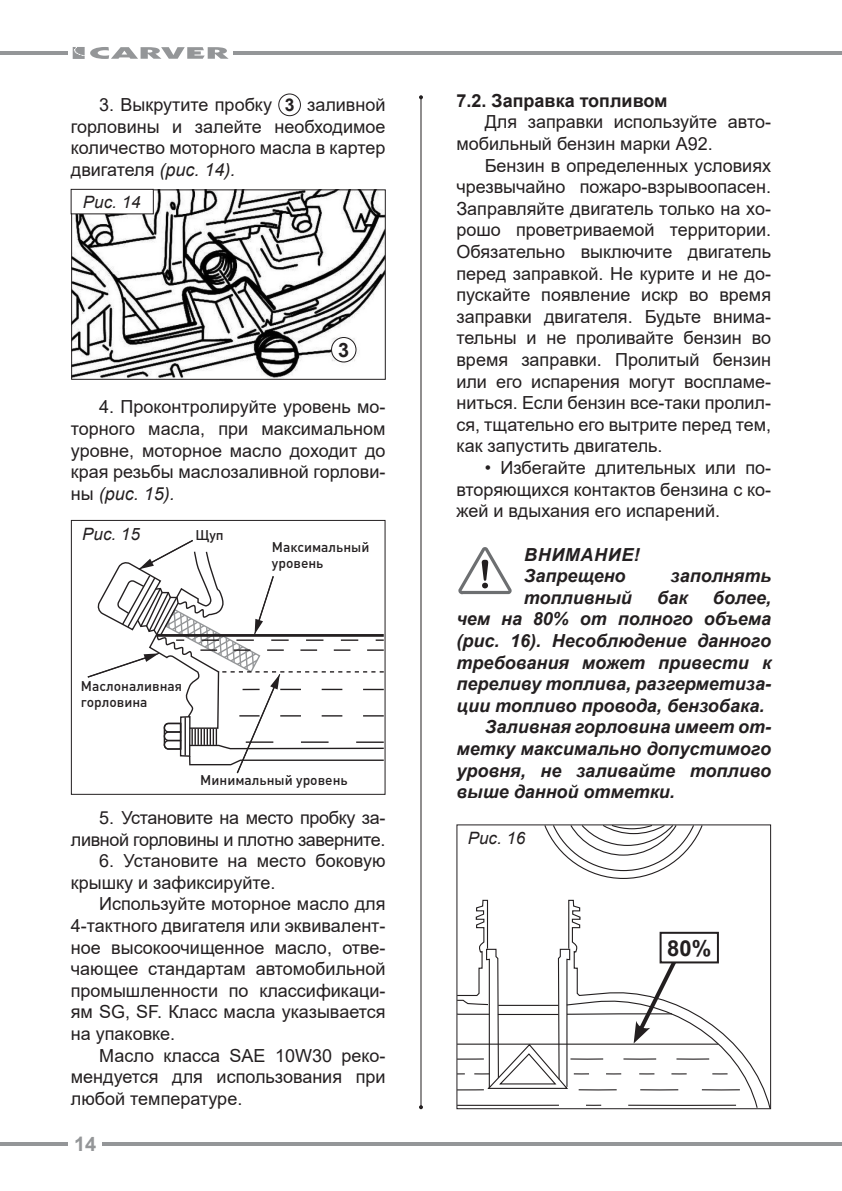
<style>
.page{position:relative;width:842px;height:1191px;background:#fff}
.page>*{position:absolute;margin:0;border:0;box-sizing:border-box;transform-origin:0 0}
.t1{font:700 22px "Arial";color:#231f20}
.t2{font:700 20px "Arial";color:#949698}
.t3{font:700 19.8px "Arial";color:#231f20}
.t4{font:18px/21.6px "Arial";color:#231f20;text-align:justify}
.t5{font:italic 700 18px/21.6px "Arial";color:#231f20}
.t6{font:18px/21.6px "Arial";letter-spacing:-.02em;color:#231f20;text-align:right}
.t7{font:700 18px "Arial";color:#231f20}
.t8{font:italic 17px "Arial";color:#231f20}
.t9{font:500 13.8px/16.6px "DIN Cyr";color:#231f20}
.s1{font-weight:700;font-size:17.6px}
.s2{font-style:italic}
</style>
<div class="page">
<hr style="left:234px;top:51px;width:608px;height:4px;background:#949698">
<hr style="left:102px;top:1142px;width:740px;height:3px;background:#949698">
<hr style="left:0;top:51px;width:68px;height:4px;background:#949698">
<svg style="left:0;top:1142px;width:68px;height:3px"></svg>
<svg style="left:73px;top:47px;width:156px;height:12px"></svg>
<div style="left:278px;top:94px;width:23px;height:22px;border:1px solid #231f20;border-radius:50%"></div>
<svg style="left:458px;top:547px;width:54px;height:47px"></svg>
<img style="left:73px;top:191px;width:311px;height:187px">
<div style="left:71px;top:189px;width:315px;height:191px;border:1px solid #231f20"></div>
<div style="left:71px;top:189px;width:82px;height:25px;background:#fff"></div>
<div style="left:71px;top:189px;width:83px;height:25px;border:1px solid #231f20"></div>
<div style="left:331px;top:337px;width:25px;height:25px;background:#fff;border-radius:50%"></div>
<div style="left:331px;top:337px;width:25px;height:25px;border:1px solid #231f20;border-radius:50%"></div>
<svg style="left:87px;top:540px;width:297px;height:234px"></svg>
<hr style="left:157px;top:634px;width:227px;height:3px;background:#231f20">
<div style="left:71px;top:520px;width:315px;height:275px;border:1px solid #231f20"></div>
<svg style="left:544px;top:826px;width:159px;height:53px"></svg>
<div style="left:456px;top:824px;width:315px;height:285px;border:1px solid #231f20"></div>
<svg style="left:457px;top:899px;width:301px;height:209px"></svg>
<div style="left:661px;top:932px;width:57px;height:30px;background:#fff"></div>
<div style="left:660px;top:931px;width:59px;height:32px;border:2px solid #231f20"></div>
<hr style="left:420px;top:97px;width:1px;height:1010px;background:#231f20">
<svg style="left:419px;top:95px;width:4px;height:4px"></svg>
<svg style="left:419px;top:1105px;width:4px;height:4px"></svg>
<p class="t4" style="left:71px;top:94px;width:316px;text-indent:28px">3. Выкрутите пробку <span class="s1">3</span> заливной горловины и залейте необходимое количество моторного масла в картер двигателя <span class="s2">(рис. 14).</span></p>
<p class="t8" style="left:83px;top:191px;width:59px">Рис. 14</p>
<p class="t3" style="left:338px;top:336px;width:13px">3</p>
<p class="t4" style="left:71px;top:396px;width:316px;text-indent:28px">4. Проконтролируйте уровень мо&shy;торного масла, при максимальном уровне, моторное масло доходит до края резьбы маслозаливной горлови&shy;ны <span class="s2">(рис. 15).</span></p>
<p class="t8" style="left:82px;top:523px;width:59px">Рис. 15</p>
<p class="t9" style="left:195px;top:526px;width:30px">Щуп</p>
<p class="t9" style="left:81px;top:677px;width:103px">Маслоналивная горловина</p>
<p class="t9" style="left:272px;top:538px;width:99px">Максимальный уровень</p>
<p class="t9" style="left:200px;top:772px;width:149px">Минимальный уровень</p>
<p class="t6" style="left:71px;top:806px;width:316px">5. Установите на место пробку за&shy;ливной горловины и плотно заверните.</p>
<p class="t4" style="left:71px;top:850px;width:316px;text-indent:28px">6. Установите на место боковую крышку и зафиксируйте.</p>
<p class="t4" style="left:71px;top:893px;width:316px;text-indent:28px">Используйте моторное масло для 4-тактного двигателя или эквивалент&shy;ное высокоочищенное масло, отве&shy;чающее стандартам автомобильной промышленности по классификаци&shy;ям SG, SF. Класс масла указывается на упаковке.</p>
<p class="t4" style="left:71px;top:1044px;width:316px;text-indent:28px">Масло класса SAE 10W30 реко&shy;мендуется для использования при любой температуре.</p>
<p class="t2" style="left:74px;top:1129px;width:24px">14</p>
<p class="t7" style="left:456px;top:88px;width:213px">7.2. Заправка топливом</p>
<p class="t4" style="left:456px;top:111px;width:316px;text-indent:28px">Для заправки используйте авто&shy;мобильный бензин марки А92.</p>
<p class="t4" style="left:456px;top:154px;width:316px;text-indent:28px">Бензин в определенных условиях чрезвычайно пожаро-взрывоопасен.<br>Заправляйте двигатель только на хо&shy;рошо проветриваемой территории.<br>Обязательно выключите двигатель перед заправкой. Не курите и не до&shy;пускайте появление искр во время заправки двигателя. Будьте внима&shy;тельны и не проливайте бензин во время заправки. Пролитый бензин или его испарения могут воспламе&shy;ниться. Если бензин все-таки пролил&shy;ся, тщательно его вытрите перед тем, как запустить двигатель.</p>
<p class="t4" style="left:456px;top:457px;width:316px;text-indent:28px">• Избегайте длительных или по&shy;вторяющихся контактов бензина с ко&shy;жей и вдыхания его испарений.</p>
<p class="t5" style="left:524px;top:544px;width:117px">ВНИМАНИЕ!<br>Запрещено</p>
<p class="t5" style="left:670px;top:565px;width:102px">заполнять</p>
<p class="t5" style="left:524px;top:587px;width:110px">топливный</p>
<p class="t5" style="left:657px;top:587px;width:32px">бак</p>
<p class="t5" style="left:713px;top:587px;width:60px">более,</p>
<p class="t5" style="left:456px;top:609px;width:316px">чем на 80% от полного объема</p>
<p class="t5" style="left:456px;top:630px;width:316px">(рис. 16). Несоблюдение данного</p>
<p class="t5" style="left:456px;top:652px;width:316px">требования может привести к</p>
<p class="t5" style="left:456px;top:673px;width:316px">переливу топлива, разгерметиза-</p>
<p class="t5" style="left:456px;top:695px;width:310px">ции топливо провода, бензобака.</p>
<p class="t5" style="left:485px;top:717px;width:288px">Заливная горловина имеет от-</p>
<p class="t5" style="left:456px;top:738px;width:316px">метку максимально допустимого</p>
<p class="t5" style="left:456px;top:760px;width:316px">уровня, не заливайте топливо</p>
<p class="t5" style="left:456px;top:781px;width:220px">выше данной отметки.</p>
<p class="t8" style="left:468px;top:827px;width:59px">Рис. 16</p>
<p class="t1" style="left:667px;top:932px;width:46px">80%</p>
</div>
